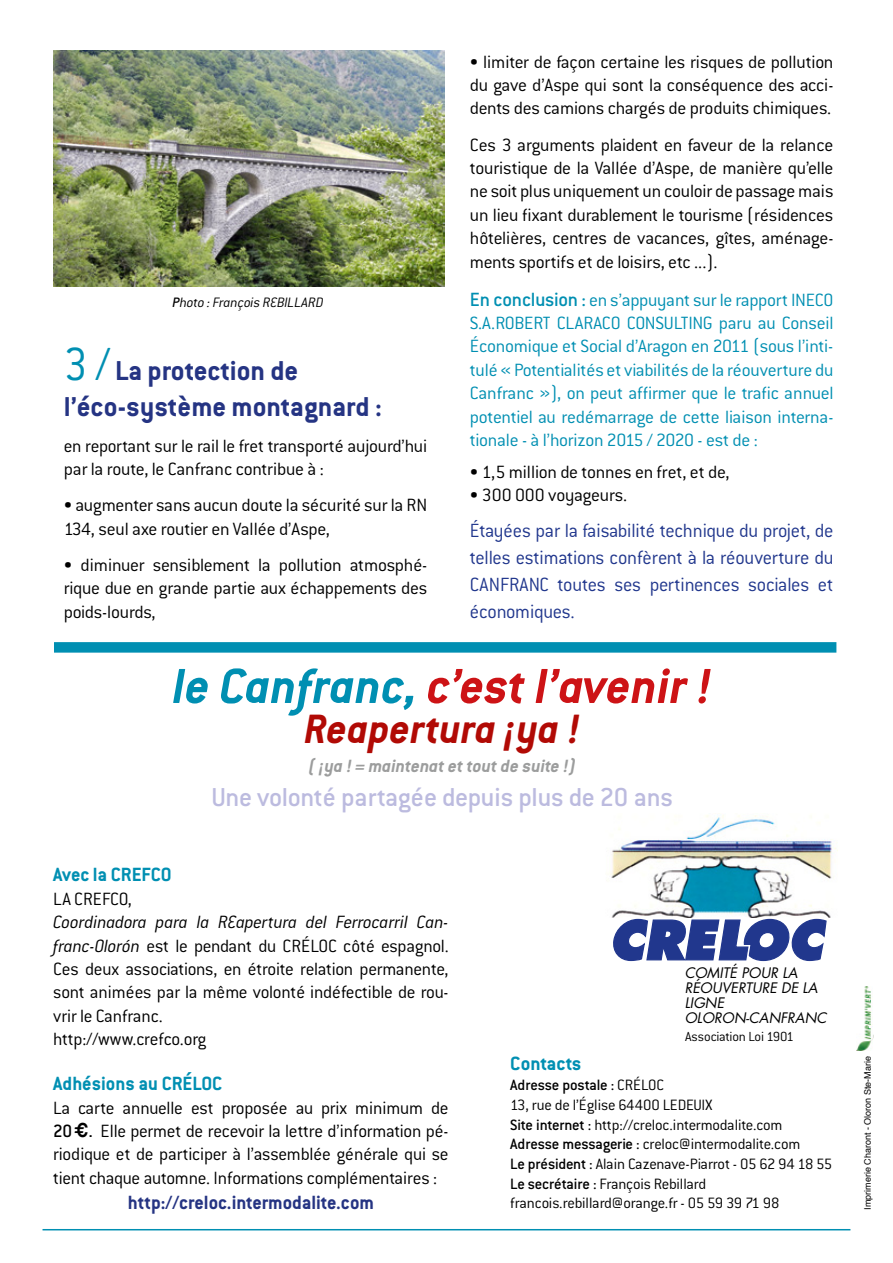
<style>
.page{position:relative;width:893px;height:1263px;background:#fff}
.page>*{position:absolute;margin:0;border:0;box-sizing:border-box;transform-origin:0 0}
.t1{font:italic 700 54px "Conduit ITC";color:#cd1316}
.t2{font:italic 800 52.65px "Futura";color:#21378d}
.t3{font:italic 700 45px "Conduit ITC";color:#b10a05}
.t4{font:700 30px/36px "Conduit ITC";color:#253483}
.t5{font:500 28.5px "Conduit ITC";letter-spacing:-.015em;color:#bcbbdf}
.t6{font:300 21px/27px "Conduit ITC";letter-spacing:-.01em;color:#21378d;text-align:justify}
.t7{font:700 21px "Conduit ITC";color:#008fb2}
.t8{font:700 21px "Conduit ITC";color:#253483}
.t9{font:300 19.5px/23.4px "Conduit ITC";letter-spacing:-.015em;color:#000;text-align:justify}
.t10{font:300 19.5px/23.4px "Conduit ITC";letter-spacing:-.015em;color:#008fb2;text-align:justify}
.t11{font:italic 700 19.5px "Conduit ITC";color:#9c9d9d}
.t12{font:300 16.5px/19.8px "Conduit ITC";letter-spacing:-.015em;color:#000}
.t13{font:italic 300 15px "Conduit ITC";color:#000}
.t14{font:300 14.4px "Conduit ITC";letter-spacing:-.02em;color:#000}
.t15{font:italic 14.1px/15px "Futura";color:#000}
.t16{font:9px "Helvetica";color:#000}
.s1{font-weight:500}
.s2{font-weight:300;font-size:51px;color:#008fb2}
.s3{font-weight:500;font-size:21px}
.s4{color:#008fb2}
.s5{font-style:italic}
.s6{font-family:"Helvetica";font-weight:700}
.s7{font-family:"Helvetica";font-weight:400}
</style>
<div class="page">
<hr style="left:43px;top:1229px;width:807px;height:1px;background:#008fb2">
<img style="left:53px;top:50px;width:391px;height:237px">
<div style="left:54px;top:642px;width:782px;height:11px;background:#008fb2"></div>
<svg style="left:611px;top:917px;width:216px;height:45px"></svg>
<img style="left:610px;top:815px;width:228px;height:102px">
<img style="left:856px;top:986px;width:18px;height:64px">
<p class="t13" style="left:172px;top:294px;width:153px"><span class="s1">P</span>hoto : François REBILLARD</p>
<h3 class="t4" style="left:64px;top:352px;width:320px"><span class="s2">3 /</span> La protection de l’éco-système montagnard :</h3>
<p class="t9" style="left:64px;top:434px;width:365px">en reportant sur le rail le fret transporté aujourd’hui par la route, le Canfranc contribue à :</p>
<p class="t9" style="left:64px;top:493px;width:365px">• augmenter sans aucun doute la sécurité sur la RN<br>134, seul axe routier en Vallée d’Aspe,</p>
<p class="t9" style="left:64px;top:553px;width:365px">• diminuer sensiblement la pollution atmosphé&shy;rique due en grande partie aux échappements des poids-lourds,</p>
<p class="t9" style="left:470px;top:50px;width:365px">• limiter de façon certaine les risques de pollution du gave d’Aspe qui sont la conséquence des acci&shy;dents des camions chargés de produits chimiques.</p>
<p class="t9" style="left:470px;top:133px;width:365px">Ces 3 arguments plaident en faveur de la relance touristique de la Vallée d’Aspe, de manière qu’elle ne soit plus uniquement un couloir de passage mais un lieu fixant durablement le tourisme (résidences hôtelières, centres de vacances, gîtes, aménage&shy;ments sportifs et de loisirs, etc ...).</p>
<p class="t10" style="left:470px;top:288px;width:365px"><span class="s3">En conclusion :</span> en s’appuyant sur le rapport INECO S.A.ROBERT CLARACO CONSULTING paru au Conseil Économique et Social d’Aragon en 2011 (sous l’inti&shy;tulé « Potentialités et viabilités de la réouverture du Canfranc »), on peut affirmer que le trafic annuel potentiel au redémarrage de cette liaison interna&shy;tionale - à l’horizon 2015 / 2020 - est de :</p>
<p class="t9" style="left:470px;top:460px;width:261px">• 1,5 million de tonnes en fret, et de,</p>
<p class="t9" style="left:470px;top:484px;width:159px">• 300 000 voyageurs.</p>
<p class="t6" style="left:470px;top:517px;width:365px">Étayées par la faisabilité technique du projet, de telles estimations confèrent à la réouverture du CANFRANC toutes ses pertinences sociales et économiques.</p>
<h1 class="t1" style="left:173px;top:655px;width:540px"><span class="s4">le Canfranc,</span> c’est l’avenir !</h1>
<h3 class="t3" style="left:305px;top:703px;width:277px">Reapertura ¡ya !</h3>
<p class="t11" style="left:309px;top:754px;width:269px">( ¡ya ! = maintenat et tout de suite !)</p>
<h3 class="t5" style="left:212px;top:781px;width:463px">Une volonté partagée depuis plus de 20 ans</h3>
<p class="t7" style="left:53px;top:862px;width:120px">Avec la CREFCO</p>
<p class="t9" style="left:53px;top:887px;width:80px">LA CREFCO,</p>
<p class="t9" style="left:53px;top:910px;width:397px;text-align:left"><span class="s5">Coordinadora para la REapertura del Ferrocarril Can&shy;franc-Olorón</span> est le pendant du CRÉLOC côté espagnol.<br>Ces deux associations, en étroite relation permanente, sont animées par la même volonté indéfectible de rou&shy;vrir le Canfranc.<br>http://www.crefco.org</p>
<p class="t7" style="left:53px;top:1071px;width:170px">Adhésions au CRÉLOC</p>
<p class="t9" style="left:53px;top:1096px;width:397px">La carte annuelle est proposée au prix minimum de <span class="s1">20</span><span class="s6">€</span><span class="s7">.</span> Elle permet de recevoir la lettre d’information pé&shy;riodique et de participer à l’assemblée générale qui se tient chaque automne. Informations complémentaires :</p>
<p class="t8" style="left:128px;top:1190px;width:248px">http://creloc.intermodalite.com</p>
<h2 class="t2" style="left:609px;top:908px;width:215px">CREL C</h2>
<h2 class="t2" style="left:740px;top:908px;width:49px">O</h2>
<p class="t15" style="left:685px;top:980px;width:135px">RÉOUVERTURE DE LA<br>LIGNE</p>
<p class="t15" style="left:685px;top:965px;width:114px">COMITÉ POUR LA</p>
<p class="t15" style="left:685px;top:1010px;width:143px">OLORON-CANFRANC</p>
<p class="t14" style="left:685px;top:1029px;width:110px">Association Loi 1901</p>
<p class="t7" style="left:510px;top:1051px;width:73px">Contacts</p>
<p class="t12" style="left:510px;top:1075px;width:324px"><span class="s1">Adresse postale :</span> CRÉLOC<br>13, rue de l’Église 64400 LEDEUIX<br><span class="s1">Site internet :</span> http://creloc.intermodalite.com <span class="s1">Adresse messagerie :</span> creloc@intermodalite.com<br><span class="s1">Le président :</span> Alain Cazenave-Piarrot - 05 62 94 18 55<br><span class="s1">Le secrétaire :</span> François Rebillard francois.rebillard@orange.fr - 05 59 39 71 98</p>
<p class="t16" style="left:861px;top:1210px;width:155px;rotate:-90deg">Imprimerie Charont - Oloron Ste-Marie</p>
</div>
